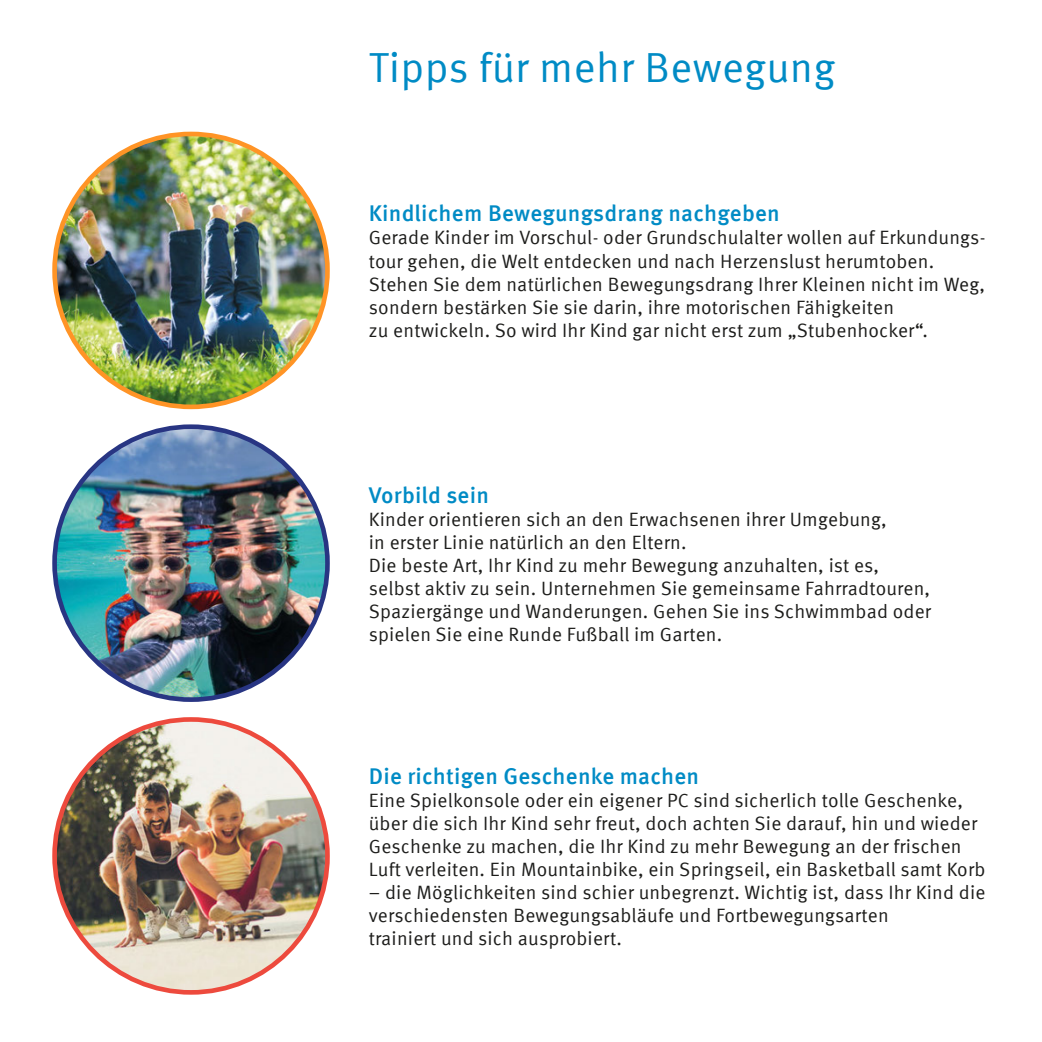
<style>
.page{position:relative;width:1042px;height:1042px;background:#fff}
.page>*{position:absolute;margin:0;border:0;box-sizing:border-box;transform-origin:0 0}
.t1{font:42px "Meta Offc Pro Norm";letter-spacing:.01em;color:#008bc5}
.t2{font:500 22.75px "Meta Offc Pro";letter-spacing:.01em;color:#008bc5}
.t3{font:19.25px/23.1px "Meta Offc Pro Norm";letter-spacing:.01em;color:#1d1d1b}
</style>
<div class="page">
<img style="left:55px;top:134px;width:272px;height:273px;border-radius:136px">
<img style="left:55px;top:427px;width:272px;height:272px;border-radius:136px">
<img style="left:55px;top:719px;width:272px;height:273px;border-radius:136px">
<h1 class="t1" style="left:369px;top:35px;width:468px">Tipps für mehr Bewegung</h1>
<p class="t2" style="left:369px;top:196px;width:413px">Kindlichem Bewegungsdrang nachgeben</p>
<p class="t3" style="left:369px;top:225px;width:618px">Gerade Kinder im Vorschul- oder Grundschulalter wollen auf Erkundungs&shy;tour gehen, die Welt entdecken und nach Herzenslust herumtoben.<br>Stehen Sie dem natürlichen Bewegungsdrang Ihrer Kleinen nicht im Weg, sondern bestärken Sie sie darin, ihre motorischen Fähigkeiten<br>zu entwickeln. So wird Ihr Kind gar nicht erst zum „Stubenhocker“.</p>
<p class="t2" style="left:369px;top:477px;width:122px">Vorbild sein</p>
<p class="t3" style="left:369px;top:506px;width:564px">Kinder orientieren sich an den Erwachsenen ihrer Umgebung,<br>in erster Linie natürlich an den Eltern.<br>Die beste Art, Ihr Kind zu mehr Bewegung anzuhalten, ist es, selbst aktiv zu sein. Unternehmen Sie gemeinsame Fahrradtouren, Spaziergänge und Wanderungen. Gehen Sie ins Schwimmbad oder spielen Sie eine Runde Fußball im Garten.</p>
<p class="t2" style="left:369px;top:758px;width:332px">Die richtigen Geschenke machen</p>
<p class="t3" style="left:369px;top:787px;width:618px">Eine Spielkonsole oder ein eigener PC sind sicherlich tolle Geschenke, über die sich Ihr Kind sehr freut, doch achten Sie darauf, hin und wieder Geschenke zu machen, die Ihr Kind zu mehr Bewegung an der frischen Luft verleiten. Ein Mountainbike, ein Springseil, ein Basketball samt Korb</p>
<p class="t3" style="left:369px;top:880px;width:618px">– die Möglichkeiten sind schier unbegrenzt. Wichtig ist, dass Ihr Kind die verschiedensten Bewegungsabläufe und Fortbewegungsarten<br>trainiert und sich ausprobiert.</p>
</div>
